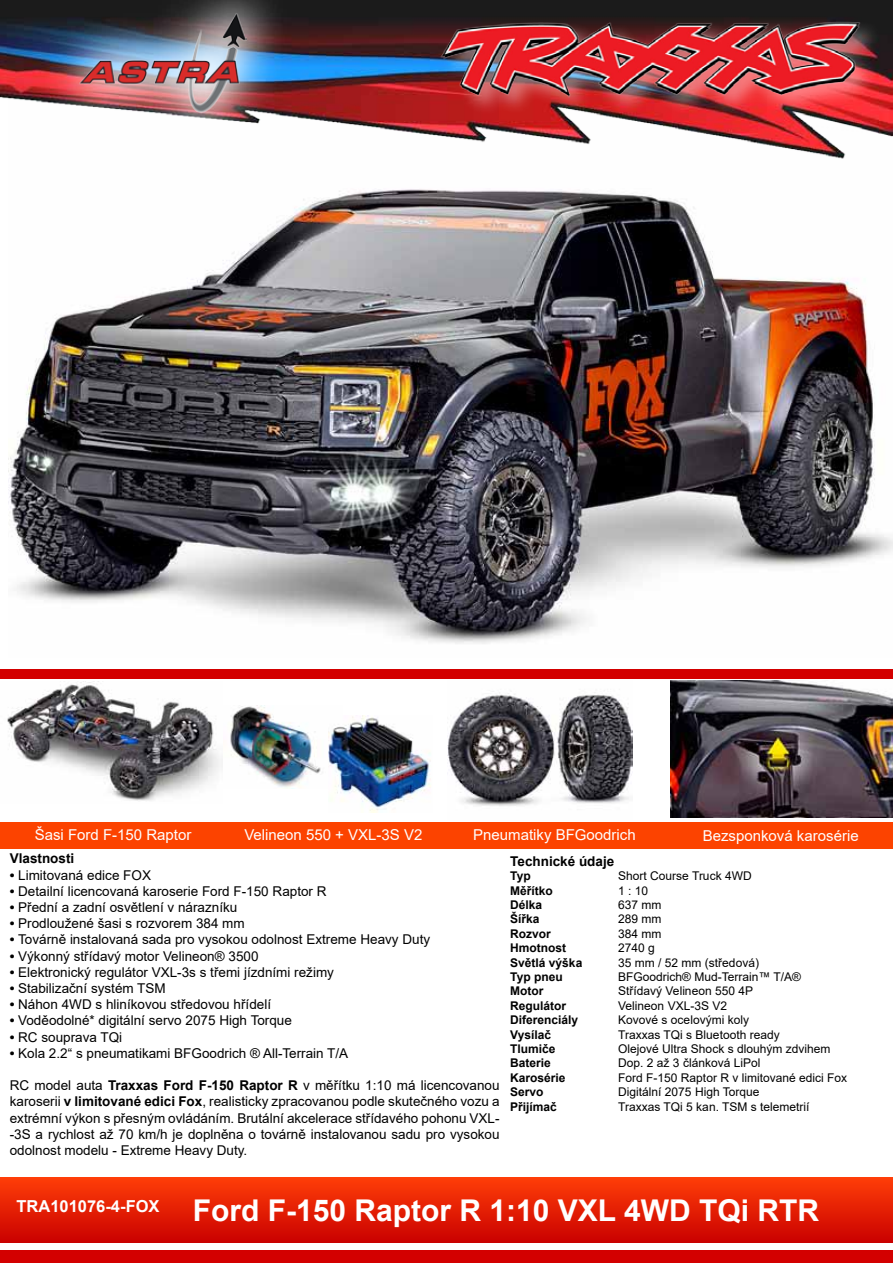
<style>
.page{position:relative;width:893px;height:1263px;background:#fff}
.page>*{position:absolute;margin:0;border:0;box-sizing:border-box;transform-origin:0 0}
.t1{font:700 30px "Arial";color:#fff}
.t2{font:15px "Arial";color:#fff}
.t3{font:13.5px/16.2px "Arial";color:#000;text-align:justify}
.t4{font:700 13.5px "Arial";color:#000}
.t5{font:12px "Arial";color:#000}
.t6{font:700 12px "Arial";color:#000}
.s1{font-weight:700}
</style>
<div class="page">
<img style="left:9px;top:189px;width:884px;height:455px">
<div style="left:0;top:1251px;width:893px;height:12px;background:#d30000"></div>
<div style="left:0;top:1177px;width:893px;height:65px;background:linear-gradient(to bottom,#ff3e08,#ca0100)"></div>
<img style="left:0;top:0;width:893px;height:159px">
<div style="left:440px;top:19px;width:442px;height:99px;background:#fff;opacity:.39"></div>
<img style="left:435px;top:16px;width:428px;height:88px">
<img style="left:37px;top:0;width:253px;height:156px">
<img style="left:78px;top:11px;width:169px;height:102px">
<div style="left:0;top:669px;width:893px;height:10px;background:#d30000"></div>
<img style="left:7px;top:681px;width:215px;height:120px">
<div style="left:0;top:822px;width:893px;height:27px;background:#fc4300"></div>
<img style="left:230px;top:706px;width:91px;height:83px">
<img style="left:448px;top:692px;width:185px;height:114px">
<img style="left:670px;top:681px;width:222px;height:136px">
<img style="left:328px;top:715px;width:103px;height:97px">
<p class="t2" style="left:35px;top:824px;width:158px">Šasi Ford F-150 Raptor</p>
<p class="t2" style="left:244px;top:824px;width:180px">Velineon 550 + VXL-3S V2</p>
<p class="t2" style="left:473px;top:824px;width:164px">Pneumatiky BFGoodrich</p>
<p class="t2" style="left:703px;top:825px;width:157px">Bezsponková karosérie</p>
<p class="t4" style="left:10px;top:849px;width:66px">Vlastnosti</p>
<p class="t3" style="left:10px;top:866px;width:143px"><span class="s1">•</span> Limitovaná edice FOX</p>
<p class="t3" style="left:10px;top:883px;width:318px"><span class="s1">•</span> Detailní licencovaná karoserie Ford F-150 Raptor R</p>
<p class="t3" style="left:10px;top:899px;width:229px"><span class="s1">•</span> Přední a zadní osvětlení v nárazníku</p>
<p class="t3" style="left:10px;top:915px;width:237px"><span class="s1">•</span> Prodloužené šasi s rozvorem 384 mm</p>
<p class="t3" style="left:10px;top:931px;width:422px"><span class="s1">•</span> Továrně instalovaná sada pro vysokou odolnost Extreme Heavy Duty</p>
<p class="t3" style="left:10px;top:947px;width:250px"><span class="s1">•</span> Výkonný střídavý motor Velineon® 3500</p>
<p class="t3" style="left:10px;top:964px;width:326px"><span class="s1">•</span> Elektronický regulátor VXL-3s s třemi jízdními režimy</p>
<p class="t3" style="left:10px;top:980px;width:158px"><span class="s1">•</span> Stabilizační systém TSM</p>
<p class="t3" style="left:10px;top:996px;width:263px"><span class="s1">•</span> Náhon 4WD s hliníkovou středovou hřídelí</p>
<p class="t3" style="left:10px;top:1012px;width:284px"><span class="s1">•</span> Voděodolné* digitální servo 2075 High Torque</p>
<p class="t3" style="left:10px;top:1028px;width:114px"><span class="s1">•</span> RC souprava TQi</p>
<p class="t3" style="left:10px;top:1045px;width:340px"><span class="s1">•</span> Kola 2.2“ s pneumatikami BFGoodrich ® All-Terrain T/A</p>
<p class="t3" style="left:10px;top:1077px;width:491px">RC model auta <span class="s1">Traxxas Ford F-150 Raptor R</span> v měřítku 1:10 má licencovanou karoserii <span class="s1">v limitované edici Fox</span>, realisticky zpracovanou podle skutečného vozu a extrémní výkon s přesným ovládáním. Brutální akcelerace střídavého pohonu VXL--3S a rychlost až 70 km/h je doplněna o továrně instalovanou sadu pro vysokou odolnost modelu - Extreme Heavy Duty.</p>
<p class="t4" style="left:510px;top:852px;width:106px">Technické údaje</p>
<p class="t6" style="left:510px;top:868px;width:22px">Typ</p>
<p class="t5" style="left:618px;top:868px;width:135px">Short Course Truck 4WD</p>
<p class="t6" style="left:510px;top:882px;width:44px">Měřítko</p>
<p class="t5" style="left:618px;top:882px;width:32px">1 : 10</p>
<p class="t6" style="left:510px;top:896px;width:34px">Délka</p>
<p class="t5" style="left:618px;top:896px;width:45px">637 mm</p>
<p class="t6" style="left:510px;top:911px;width:31px">Šířka</p>
<p class="t5" style="left:618px;top:911px;width:45px">289 mm</p>
<p class="t6" style="left:510px;top:925px;width:42px">Rozvor</p>
<p class="t5" style="left:618px;top:925px;width:45px">384 mm</p>
<p class="t6" style="left:510px;top:940px;width:57px">Hmotnost</p>
<p class="t5" style="left:618px;top:940px;width:38px">2740 g</p>
<p class="t6" style="left:510px;top:954px;width:74px">Světlá výška</p>
<p class="t5" style="left:618px;top:954px;width:142px">35 mm / 52 mm (středová)</p>
<p class="t6" style="left:510px;top:968px;width:54px">Typ pneu</p>
<p class="t5" style="left:618px;top:968px;width:184px">BFGoodrich® Mud-Terrain™ T/A®</p>
<p class="t6" style="left:510px;top:983px;width:35px">Motor</p>
<p class="t5" style="left:618px;top:983px;width:136px">Střídavý Velineon 550 4P</p>
<p class="t6" style="left:510px;top:997px;width:58px">Regulátor</p>
<p class="t5" style="left:618px;top:997px;width:110px">Velineon VXL-3S V2</p>
<p class="t6" style="left:510px;top:1012px;width:70px">Diferenciály</p>
<p class="t5" style="left:618px;top:1012px;width:132px">Kovové s ocelovými koly</p>
<p class="t6" style="left:510px;top:1026px;width:42px">Vysílač</p>
<p class="t5" style="left:618px;top:1026px;width:163px">Traxxas TQi s Bluetooth ready</p>
<p class="t6" style="left:510px;top:1040px;width:47px">Tlumiče</p>
<p class="t5" style="left:618px;top:1040px;width:214px">Olejové Ultra Shock s dlouhým zdvihem</p>
<p class="t6" style="left:510px;top:1055px;width:42px">Baterie</p>
<p class="t5" style="left:618px;top:1055px;width:144px">Dop. 2 až 3 článková LiPol</p>
<p class="t6" style="left:510px;top:1069px;width:57px">Karosérie</p>
<p class="t5" style="left:618px;top:1069px;width:230px">Ford F-150 Raptor R v limitované edici Fox</p>
<p class="t6" style="left:510px;top:1084px;width:35px">Servo</p>
<p class="t5" style="left:618px;top:1084px;width:143px">Digitální 2075 High Torque</p>
<p class="t6" style="left:510px;top:1098px;width:48px">Přijímač</p>
<p class="t5" style="left:618px;top:1098px;width:193px">Traxxas TQi 5 kan. TSM s telemetrií</p>
<h1 class="t1" style="left:17px;top:1189px;width:804px"><sup>TRA101076-4-FOX</sup> Ford F-150 Raptor R 1:10 VXL 4WD TQi RTR</h1>
</div>
